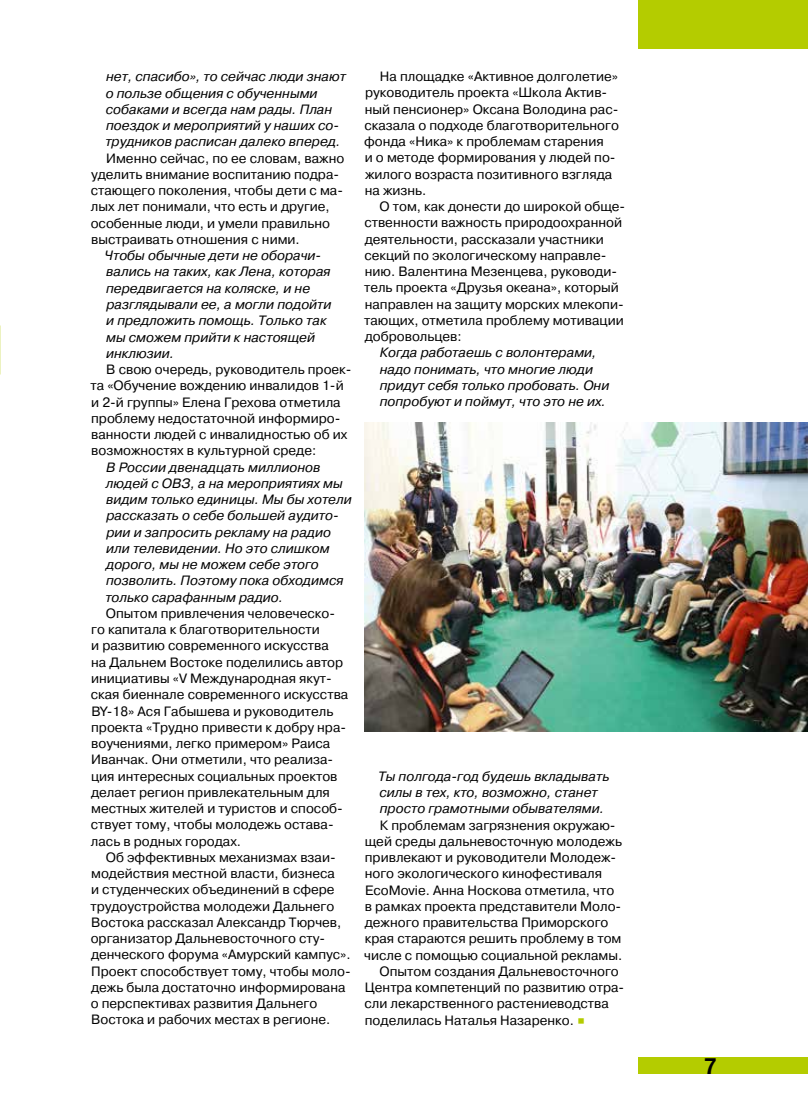
<style>
.page{position:relative;width:808px;height:1106px;background:#fff}
.page>*{position:absolute;margin:0;border:0;box-sizing:border-box;transform-origin:0 0}
.t1{font:700 22.5px "Pragmatica Cond";color:#000}
.t2{font:13.5px/16.2px "Pragmatica";color:#000}
.t3{font:italic 13.5px/16.2px "Pragmatica";color:#000}
.s1{color:#b4cc00}
</style>
<div class="page">
<div style="left:638px;top:0;width:170px;height:49px;background:#b4cc00"></div>
<img style="left:365px;top:423px;width:443px;height:309px">
<div style="left:638px;top:1057px;width:170px;height:16px;background:#b4cc00"></div>
<p class="t3" style="left:105px;top:69px;width:242px">нет, спасибо», то сейчас люди знают о пользе общения с обученными собаками и всегда нам рады. План поездок и мероприятий у наших со&shy;трудников расписан далеко вперед.</p>
<p class="t2" style="left:91px;top:150px;width:255px;text-indent:15px">Именно сейчас, по ее словам, важно уделить внимание воспитанию подра&shy;стающего поколения, чтобы дети с ма&shy;лых лет понимали, что есть и другие, особенные люди, и умели правильно выстраивать отношения с ними.</p>
<p class="t3" style="left:105px;top:248px;width:229px">Чтобы обычные дети не оборачи&shy;вались на таких, как Лена, которая передвигается на коляске, и не разглядывали ее, а могли подойти и предложить помощь. Только так мы сможем прийти к настоящей инклюзии.</p>
<p class="t2" style="left:90px;top:361px;width:263px;text-indent:16px">В свою очередь, руководитель проек&shy;та «Обучение вождению инвалидов 1-й и 2-й группы» Елена Грехова отметила проблему недостаточной информиро&shy;ванности людей с инвалидностью об их возможностях в культурной среде:</p>
<p class="t3" style="left:105px;top:459px;width:248px">В России двенадцать миллионов людей с ОВЗ, а на мероприятиях мы видим только единицы. Мы бы хотели рассказать о себе большей аудито&shy;рии и запросить рекламу на радио или телевидении. Но это слишком дорого, мы не можем себе этого позволить. Поэтому пока обходимся только сарафанным радио.</p>
<p class="t2" style="left:91px;top:605px;width:259px;text-indent:15px">Опытом привлечения человеческо&shy;го капитала к благотворительности<br>и развитию современного искусства<br>на Дальнем Востоке поделились автор инициативы «V Международная якут&shy;ская биеннале современного искусства BY‑ 18» Ася Габышева и руководитель проекта «Трудно привести к добру нра&shy;воучениями, легко примером» Раиса Иванчак. Они отметили, что реализа&shy;ция интересных социальных проектов делает регион привлекательным для местных жителей и туристов и способ&shy;ствует тому, чтобы молодежь остава&shy;лась в родных городах.</p>
<p class="t2" style="left:90px;top:849px;width:262px;text-indent:15px">Об эффективных механизмах взаи&shy;модействия местной власти, бизнеса<br>и студенческих объединений в сфере трудоустройства молодежи Дальнего Востока рассказал Александр Тюрчев, организатор Дальневосточного сту&shy;денческого форума «Амурский кампус».<br>Проект способствует тому, чтобы моло&shy;дежь была достаточно информирована о перспективах развития Дальнего Востока и рабочих местах в регионе.</p>
<p class="t2" style="left:364px;top:69px;width:256px;text-indent:16px">На площадке «Активное долголетие» руководитель проекта «Школа Актив&shy;ный пенсионер» Оксана Володина рас&shy;сказала о подходе благотворительного фонда «Ника» к проблемам старения<br>и о методе формирования у людей по&shy;жилого возраста позитивного взгляда на жизнь.</p>
<p class="t2" style="left:364px;top:199px;width:263px;text-indent:15px">О том, как донести до широкой обще&shy;ственности важность природоохранной деятельности, рассказали участники секций по экологическому направле&shy;нию. Валентина Мезенцева, руководи&shy;тель проекта «Друзья океана», который направлен на защиту морских млекопи&shy;тающих, отметила проблему мотивации добровольцев:</p>
<p class="t3" style="left:380px;top:345px;width:231px">Когда работаешь с волонтерами, надо понимать, что многие люди придут себя только пробовать. Они попробуют и поймут, что это не их.</p>
<p class="t3" style="left:378px;top:768px;width:233px">Ты полгода-год будешь вкладывать силы в тех, кто, возможно, станет просто грамотными обывателями.</p>
<p class="t2" style="left:380px;top:817px;width:237px">К проблемам загрязнения окружаю-</p>
<p class="t2" style="left:365px;top:833px;width:259px">щей среды дальневосточную молодежь</p>
<p class="t2" style="left:365px;top:849px;width:253px">привлекают и руководители Молодеж-</p>
<p class="t2" style="left:365px;top:866px;width:239px">ного экологического кинофестиваля</p>
<p class="t2" style="left:365px;top:882px;width:251px">EcoMovie. Анна Носкова отметила, что</p>
<p class="t2" style="left:365px;top:898px;width:258px">в рамках проекта представители Моло-</p>
<p class="t2" style="left:365px;top:914px;width:245px">дежного правительства Приморского</p>
<p class="t2" style="left:365px;top:931px;width:258px">края стараются решить проблему в том</p>
<p class="t2" style="left:364px;top:947px;width:260px">числе с помощью социальной рекламы.</p>
<p class="t2" style="left:379px;top:963px;width:241px">Опытом создания Дальневосточного</p>
<p class="t2" style="left:365px;top:979px;width:261px">Центра компетенций по развитию отра-</p>
<p class="t2" style="left:364px;top:996px;width:246px">сли лекарственного растениеводства</p>
<p class="t2" style="left:365px;top:1012px;width:222px">поделилась Наталья Назаренко. <span class="s1">∎</span></p>
<h1 class="t1" style="left:704px;top:1052px;width:14px">7</h1>
</div>
